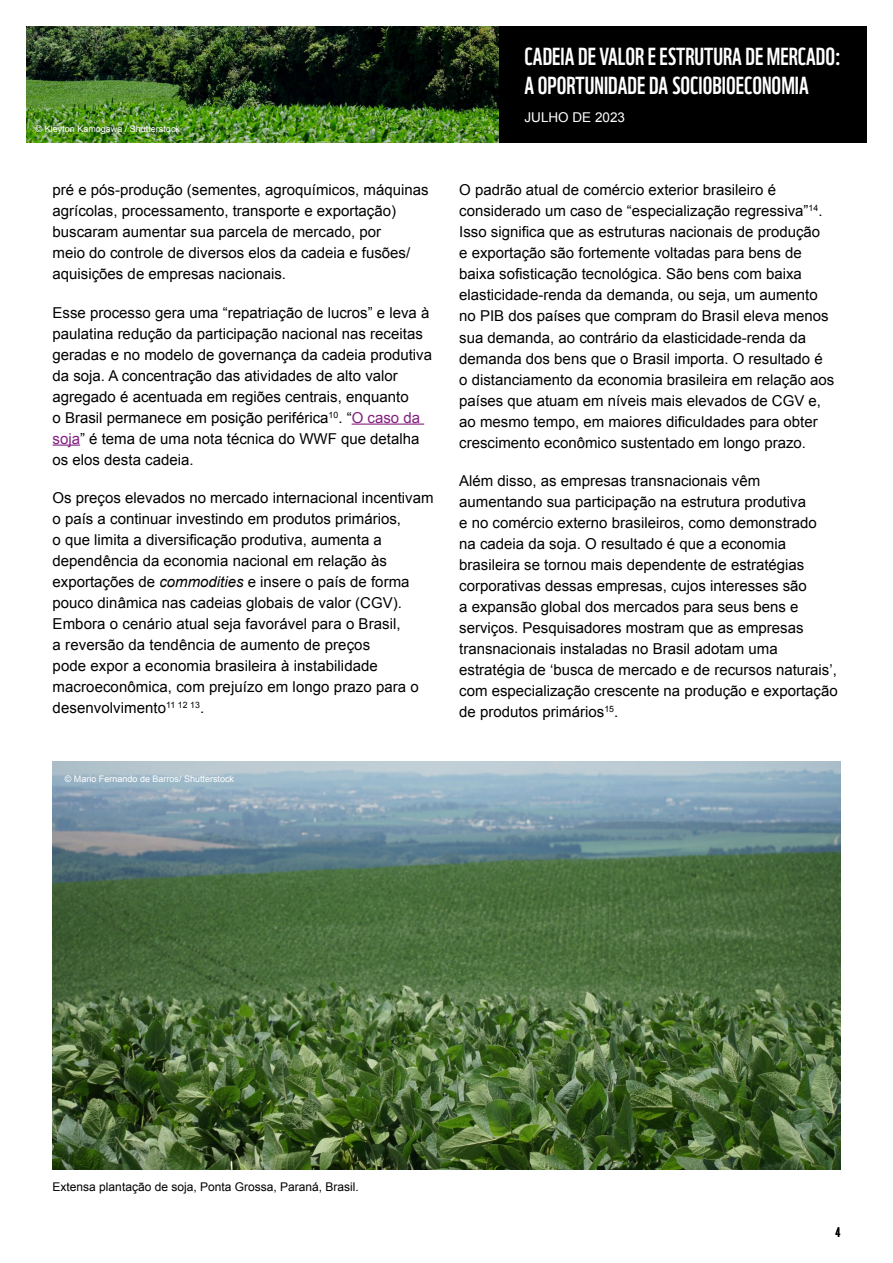
<style>
.page{position:relative;width:893px;height:1263px;background:#fff}
.page>*{position:absolute;margin:0;border:0;box-sizing:border-box;transform-origin:0 0}
.t1{font:24px/28.8px "WWF";color:#fff}
.t2{font:15px/21px "Arial";color:#000}
.t3{font:13.5px "Arial";color:#fff}
.t4{font:13.5px "WWF";color:#000}
.t5{font:12px "Arial";color:#000}
.t6{font:9px "Arial";color:#fff}
.s1{color:#831f82}
.s2{font-style:italic}
</style>
<div class="page">
<img style="left:26px;top:26px;width:473px;height:116px">
<div style="left:499px;top:26px;width:368px;height:116px;background:#000"></div>
<hr style="left:352px;top:424px;width:72px;height:1px;background:#831f82">
<svg style="left:53px;top:445px;width:27px;height:1px"></svg>
<img style="left:53px;top:761px;width:787px;height:408px">
<p class="t6" style="left:36px;top:123px;width:146px">© Kleyton Kamogawa / Shutterstock</p>
<p class="t2" style="left:53px;top:180px;width:377px">pré e pós-produção (sementes, agroquímicos, máquinas agrícolas, processamento, transporte e exportação) buscaram aumentar sua parcela de mercado, por<br>meio do controle de diversos elos da cadeia e fusões/ aquisições de empresas nacionais.</p>
<p class="t2" style="left:53px;top:302px;width:381px">Esse processo gera uma “repatriação de lucros” e leva à paulatina redução da participação nacional nas receitas geradas e no modelo de governança da cadeia produtiva da soja. A concentração das atividades de alto valor agregado é acentuada em regiões centrais, enquanto<br>o Brasil permanece em posição periférica<sup>10</sup>. “<span class="s1">O caso da soja</span>” é tema de uma nota técnica do WWF que detalha os elos desta cadeia.</p>
<p class="t2" style="left:53px;top:487px;width:382px">Os preços elevados no mercado internacional incentivam o país a continuar investindo em produtos primários,<br>o que limita a diversificação produtiva, aumenta a dependência da economia nacional em relação às exportações de <span class="s2">commodities</span> e insere o país de forma pouco dinâmica nas cadeias globais de valor (CGV).<br>Embora o cenário atual seja favorável para o Brasil,<br>a reversão da tendência de aumento de preços<br>pode expor a economia brasileira à instabilidade macroeconômica, com prejuízo em longo prazo para o desenvolvimento<sup>11</sup> <sup>12</sup> <sup>13</sup>.</p>
<p class="t6" style="left:65px;top:773px;width:171px">© Mario Fernando de Barros/ Shutterstock</p>
<h1 class="t1" style="left:525px;top:40px;width:318px">CADEIA DE VALOR E ESTRUTURA DE MERCADO:<br>A OPORTUNIDADE DA SOCIOBIOECONOMIA</h1>
<p class="t3" style="left:525px;top:109px;width:102px">JULHO DE 2023</p>
<p class="t2" style="left:459px;top:180px;width:377px">O padrão atual de comércio exterior brasileiro é considerado um caso de “especialização regressiva”<sup>14</sup>.<br>Isso significa que as estruturas nacionais de produção<br>e exportação são fortemente voltadas para bens de baixa sofisticação tecnológica. São bens com baixa elasticidade-renda da demanda, ou seja, um aumento no PIB dos países que compram do Brasil eleva menos sua demanda, ao contrário da elasticidade-renda da demanda dos bens que o Brasil importa. O resultado é o distanciamento da economia brasileira em relação aos países que atuam em níveis mais elevados de CGV e, ao mesmo tempo, em maiores dificuldades para obter crescimento econômico sustentado em longo prazo.</p>
<p class="t2" style="left:459px;top:470px;width:380px">Além disso, as empresas transnacionais vêm aumentando sua participação na estrutura produtiva<br>e no comércio externo brasileiros, como demonstrado<br>na cadeia da soja. O resultado é que a economia brasileira se tornou mais dependente de estratégias corporativas dessas empresas, cujos interesses são<br>a expansão global dos mercados para seus bens e serviços. Pesquisadores mostram que as empresas transnacionais instaladas no Brasil adotam uma estratégia de ‘busca de mercado e de recursos naturais’, com especialização crescente na produção e exportação de produtos primários<sup>15</sup>.</p>
<p class="t5" style="left:53px;top:1179px;width:308px">Extensa plantação de soja, Ponta Grossa, Paraná, Brasil.</p>
<p class="t4" style="left:835px;top:1221px;width:6px">4</p>
</div>
